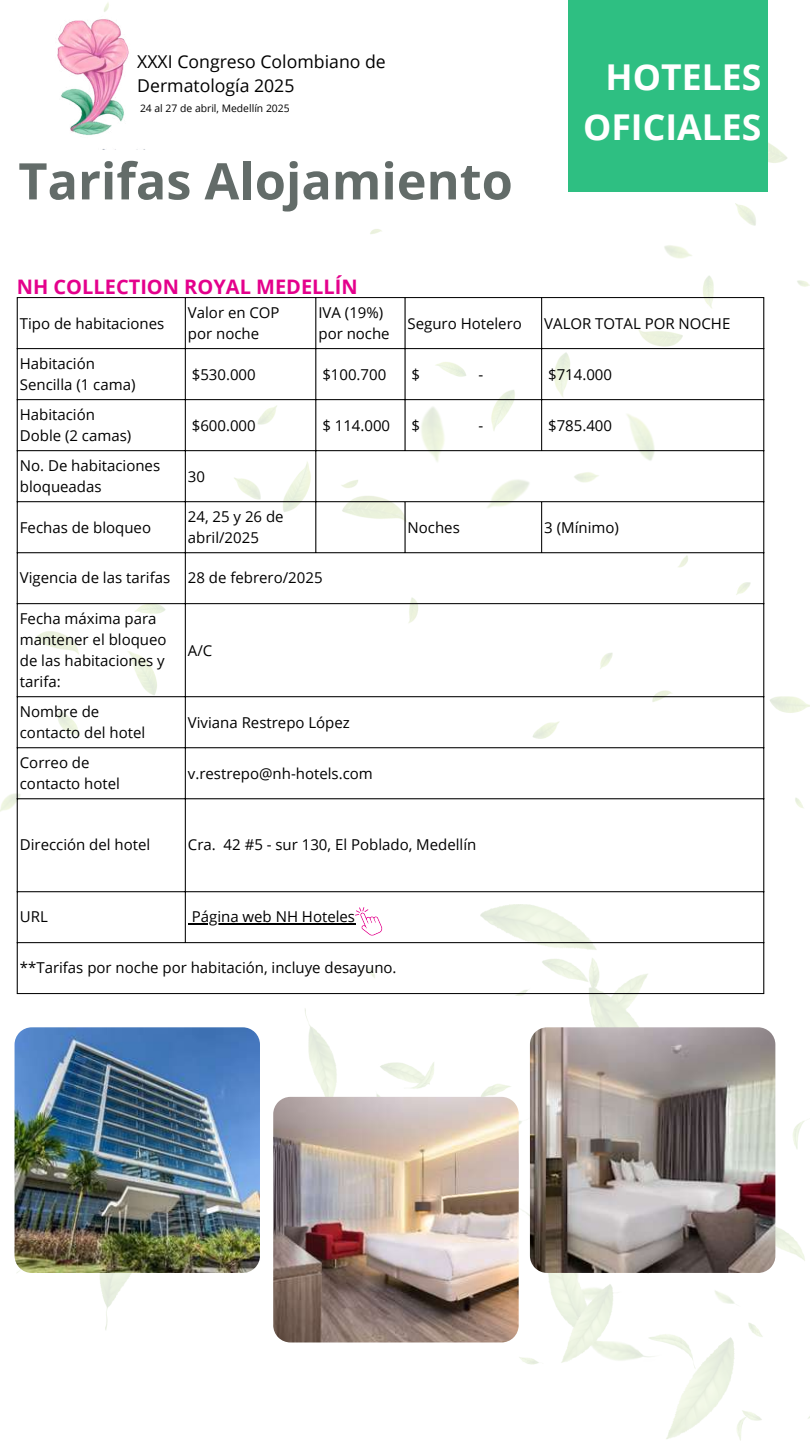
<style>
.page{position:relative;width:810px;height:1441px;background:#fff}
.page>*{position:absolute;margin:0;border:0;box-sizing:border-box;transform-origin:0 0}
.t1{font:700 50.5px "Open Sans";color:#636c69}
.t2{font:700 35.6px/49.5px "Open Sans";color:#fff;text-align:right}
.t3{font:700 20px "Open Sans";color:#e4008c}
.t4{font:17.7px/24.5px "Open Sans";color:#000}
.t5{font:15px/21px "Open Sans";color:#000}
.t6{font:10.4px "Open Sans";color:#000}
</style>
<div class="page">
<img style="left:17px;top:904px;width:793px;height:536px">
<img style="left:0;top:2px;width:810px;height:810px">
<hr style="left:188px;top:922px;width:167px;height:2px;background:#000">
<hr style="left:17px;top:298px;width:1px;height:695px;background:#000">
<hr style="left:185px;top:298px;width:1px;height:644px;background:#000">
<hr style="left:315px;top:298px;width:1px;height:254px;background:#000">
<hr style="left:405px;top:298px;width:1px;height:152px;background:#000">
<hr style="left:405px;top:502px;width:1px;height:50px;background:#000">
<hr style="left:541px;top:298px;width:1px;height:152px;background:#000">
<hr style="left:541px;top:502px;width:1px;height:50px;background:#000">
<hr style="left:763px;top:298px;width:1px;height:695px;background:#000">
<hr style="left:17px;top:297px;width:747px;height:1px;background:#000">
<hr style="left:17px;top:348px;width:747px;height:1px;background:#000">
<hr style="left:17px;top:399px;width:747px;height:1px;background:#000">
<hr style="left:17px;top:450px;width:747px;height:1px;background:#000">
<hr style="left:17px;top:501px;width:747px;height:1px;background:#000">
<hr style="left:17px;top:552px;width:747px;height:1px;background:#000">
<hr style="left:17px;top:603px;width:747px;height:1px;background:#000">
<hr style="left:17px;top:696px;width:747px;height:1px;background:#000">
<hr style="left:17px;top:747px;width:747px;height:1px;background:#000">
<hr style="left:17px;top:798px;width:747px;height:1px;background:#000">
<hr style="left:17px;top:891px;width:747px;height:1px;background:#000">
<hr style="left:17px;top:942px;width:747px;height:1px;background:#000">
<hr style="left:17px;top:993px;width:747px;height:1px;background:#000">
<img style="left:15px;top:1027px;width:245px;height:245px">
<img style="left:273px;top:1096px;width:246px;height:246px">
<img style="left:530px;top:1027px;width:245px;height:245px">
<div style="left:569px;top:0;width:199px;height:192px;background:#2ebf82"></div>
<img style="left:32px;top:15px;width:118px;height:135px">
<svg style="left:355px;top:907px;width:28px;height:28px"></svg>
<p class="t4" style="left:137px;top:49px;width:250px">XXXI Congreso Colombiano de<br>Dermatología 2025</p>
<p class="t6" style="left:140px;top:101px;width:151px">24 al 27 de abril, Medellín 2025</p>
<h1 class="t1" style="left:18px;top:145px;width:496px">Tarifas Alojamiento</h1>
<h3 class="t3" style="left:17px;top:272px;width:342px">NH COLLECTION ROYAL MEDELLÍN</h3>
<h2 class="t2" style="left:583px;top:51px;width:180px">HOTELES<br>OFICIALES</h2>
<p class="t5" style="left:20px;top:312px;width:146px">Tipo de habitaciones</p>
<p class="t5" style="left:188px;top:302px;width:93px">Valor en COP por noche</p>
<p class="t5" style="left:318px;top:302px;width:73px">IVA (19%) por noche</p>
<p class="t5" style="left:408px;top:312px;width:116px">Seguro Hotelero</p>
<p class="t5" style="left:544px;top:312px;width:188px">VALOR TOTAL POR NOCHE</p>
<p class="t5" style="left:20px;top:353px;width:117px">Habitación<br>Sencilla (1 cama)</p>
<p class="t5" style="left:192px;top:363px;width:65px">$530.000</p>
<p class="t5" style="left:322px;top:363px;width:65px">$100.700</p>
<p class="t5" style="left:412px;top:363px;width:10px">$</p>
<p class="t5" style="left:478px;top:363px;width:6px">-</p>
<p class="t5" style="left:548px;top:363px;width:65px">$714.000</p>
<p class="t5" style="left:20px;top:404px;width:113px">Habitación<br>Doble (2 camas)</p>
<p class="t5" style="left:192px;top:414px;width:65px">$600.000</p>
<p class="t5" style="left:322px;top:414px;width:69px">$ 114.000</p>
<p class="t5" style="left:412px;top:414px;width:10px">$</p>
<p class="t5" style="left:478px;top:414px;width:6px">-</p>
<p class="t5" style="left:548px;top:414px;width:65px">$785.400</p>
<p class="t5" style="left:20px;top:455px;width:142px">No. De habitaciones bloqueadas</p>
<p class="t5" style="left:188px;top:465px;width:19px">30</p>
<p class="t5" style="left:20px;top:516px;width:133px">Fechas de bloqueo</p>
<p class="t5" style="left:188px;top:506px;width:97px">24, 25 y 26 de abril/2025</p>
<p class="t5" style="left:408px;top:516px;width:54px">Noches</p>
<p class="t5" style="left:544px;top:516px;width:76px">3 (Mínimo)</p>
<p class="t5" style="left:20px;top:566px;width:304px">Vigencia de las tarifas 28 de febrero/2025</p>
<p class="t5" style="left:20px;top:608px;width:148px">Fecha máxima para mantener el bloqueo de las habitaciones y tarifa:</p>
<p class="t5" style="left:188px;top:639px;width:26px">A/C</p>
<p class="t5" style="left:20px;top:701px;width:127px">Nombre de contacto del hotel</p>
<p class="t5" style="left:188px;top:711px;width:163px">Viviana Restrepo López</p>
<p class="t5" style="left:20px;top:752px;width:102px">Correo de contacto hotel</p>
<p class="t5" style="left:188px;top:762px;width:186px">v.restrepo@nh-hotels.com</p>
<p class="t5" style="left:20px;top:833px;width:132px">Dirección del hotel</p>
<p class="t5" style="left:188px;top:833px;width:290px">Cra. 42 #5 - sur 130, El Poblado, Medellín</p>
<p class="t5" style="left:20px;top:905px;width:29px">URL</p>
<p class="t5" style="left:192px;top:905px;width:165px">Página web NH Hoteles</p>
<p class="t5" style="left:20px;top:956px;width:378px">**Tarifas por noche por habitación, incluye desayuno.</p>
</div>
